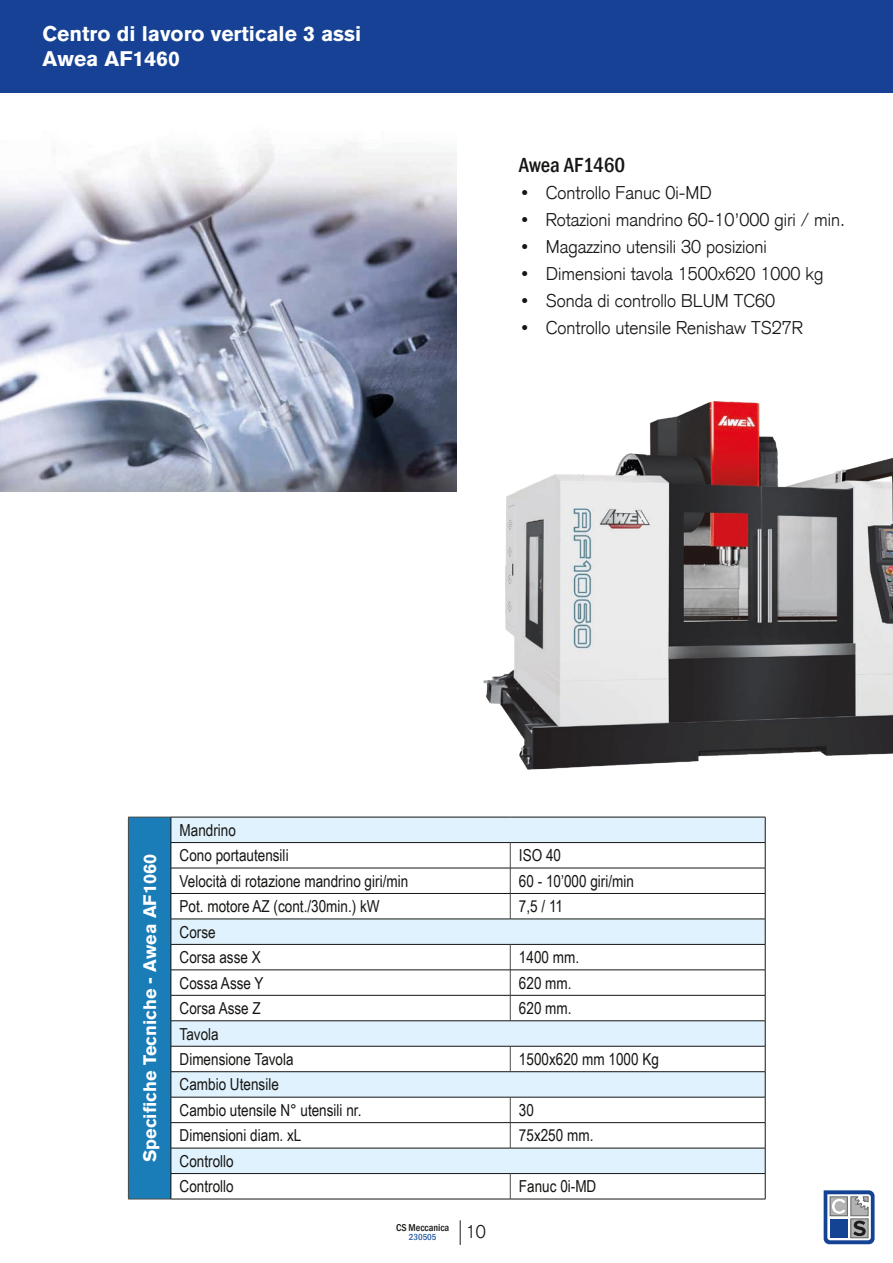
<style>
.page{position:relative;width:893px;height:1263px;background:#fff}
.page>*{position:absolute;margin:0;border:0;box-sizing:border-box;transform-origin:0 0}
.Testo_tabella{font:700 21px "Akzidenz Grotesk BQ";color:#fff}
.intestazione_tabella{font:500 condensed 21px "Franklin Gothic";color:#161513}
.t1{font:300 18px "Akzidenz Grotesk";color:#161513}
.Testo_tabella-2{font:700 18px "Akzidenz Grotesk BQ";color:#fff}
.Testo_tabella-3{font:16.5px "Arial Narrow";color:#161513}
.t2{font:500 condensed 10.2px "Franklin Gothic";color:#161513}
.t3{font:500 condensed 9px "Franklin Gothic";color:#275b9c}
.s1{font-family:"Franklin Gothic";font-weight:500;font-stretch:condensed}
</style>
<div class="page">
<div style="left:0;top:0;width:893px;height:92px;background:#164194"></div>
<div style="left:128px;top:817px;width:43px;height:382px;background:#1a7db7"></div>
<svg style="left:172px;top:818px;width:593px;height:355px"></svg>
<hr style="left:128px;top:817px;width:43px;height:1px;background:#4b4b4a">
<svg style="left:510px;top:843px;width:1px;height:76px"></svg>
<svg style="left:510px;top:945px;width:1px;height:75px"></svg>
<svg style="left:510px;top:1047px;width:1px;height:24px"></svg>
<svg style="left:510px;top:1098px;width:1px;height:50px"></svg>
<svg style="left:128px;top:817px;width:1px;height:382px"></svg>
<svg style="left:510px;top:1174px;width:1px;height:25px"></svg>
<hr style="left:128px;top:1199px;width:43px;height:1px;background:#4b4b4a">
<hr style="left:171px;top:817px;width:339px;height:1px;background:#161513">
<hr style="left:510px;top:817px;width:255px;height:1px;background:#161513">
<hr style="left:171px;top:842px;width:339px;height:1px;background:#161513">
<hr style="left:510px;top:842px;width:255px;height:1px;background:#161513">
<hr style="left:171px;top:868px;width:339px;height:1px;background:#161513">
<hr style="left:510px;top:868px;width:255px;height:1px;background:#161513">
<hr style="left:171px;top:893px;width:339px;height:1px;background:#161513">
<hr style="left:510px;top:893px;width:255px;height:1px;background:#161513">
<hr style="left:171px;top:919px;width:339px;height:1px;background:#161513">
<hr style="left:510px;top:919px;width:255px;height:1px;background:#161513">
<hr style="left:171px;top:944px;width:339px;height:1px;background:#161513">
<hr style="left:510px;top:944px;width:255px;height:1px;background:#161513">
<hr style="left:171px;top:969px;width:339px;height:1px;background:#161513">
<hr style="left:510px;top:969px;width:255px;height:1px;background:#161513">
<hr style="left:171px;top:995px;width:339px;height:1px;background:#161513">
<hr style="left:510px;top:995px;width:255px;height:1px;background:#161513">
<hr style="left:171px;top:1020px;width:339px;height:1px;background:#161513">
<hr style="left:510px;top:1020px;width:255px;height:1px;background:#161513">
<hr style="left:171px;top:1046px;width:339px;height:1px;background:#161513">
<hr style="left:510px;top:1046px;width:255px;height:1px;background:#161513">
<hr style="left:171px;top:1071px;width:339px;height:1px;background:#161513">
<hr style="left:510px;top:1071px;width:255px;height:1px;background:#161513">
<hr style="left:171px;top:1097px;width:339px;height:1px;background:#161513">
<hr style="left:510px;top:1097px;width:255px;height:1px;background:#161513">
<hr style="left:171px;top:1122px;width:339px;height:1px;background:#161513">
<hr style="left:510px;top:1122px;width:255px;height:1px;background:#161513">
<hr style="left:171px;top:1148px;width:339px;height:1px;background:#161513">
<hr style="left:510px;top:1148px;width:255px;height:1px;background:#161513">
<hr style="left:171px;top:1173px;width:339px;height:1px;background:#161513">
<svg style="left:171px;top:817px;width:1px;height:382px"></svg>
<hr style="left:510px;top:1173px;width:255px;height:1px;background:#161513">
<svg style="left:765px;top:817px;width:1px;height:382px"></svg>
<hr style="left:171px;top:1199px;width:339px;height:1px;background:#161513">
<hr style="left:510px;top:1199px;width:255px;height:1px;background:#161513">
<img style="left:483px;top:401px;width:410px;height:369px">
<img style="left:0;top:142px;width:457px;height:349px">
<svg style="left:460px;top:1220px;width:1px;height:25px"></svg>
<svg style="left:824px;top:1190px;width:50px;height:54px"></svg>
<p class="Testo_tabella" style="left:43px;top:22px;width:320px">Centro di lavoro verticale 3 assi</p>
<p class="Testo_tabella" style="left:43px;top:47px;width:139px">Awea AF1460</p>
<p class="intestazione_tabella" style="left:519px;top:151px;width:108px">Awea AF1460</p>
<p class="t1" style="left:519px;top:181px;width:195px"><span class="s1">•</span> Controllo Fanuc 0i-MD</p>
<p class="t1" style="left:519px;top:208px;width:328px"><span class="s1">•</span> Rotazioni mandrino 60-10’000 giri / min.</p>
<p class="t1" style="left:519px;top:235px;width:250px"><span class="s1">•</span> Magazzino utensili 30 posizioni</p>
<p class="t1" style="left:519px;top:262px;width:306px"><span class="s1">•</span> Dimensioni tavola 1500x620 1000 kg</p>
<p class="t1" style="left:519px;top:289px;width:258px"><span class="s1">•</span> Sonda di controllo BLUM TC60</p>
<p class="t1" style="left:519px;top:316px;width:286px"><span class="s1">•</span> Controllo utensile Renishaw TS27R</p>
<p class="Testo_tabella-2" style="left:139px;top:1162px;width:310px;rotate:-90deg">Specifiche Tecniche - Awea AF1060</p>
<p class="Testo_tabella-3" style="left:180px;top:818px;width:58px">Mandrino</p>
<p class="Testo_tabella-3" style="left:180px;top:843px;width:111px">Cono portautensili</p>
<p class="Testo_tabella-3" style="left:519px;top:843px;width:44px">ISO 40</p>
<p class="Testo_tabella-3" style="left:180px;top:869px;width:230px">Velocità di rotazione mandrino giri/min</p>
<p class="Testo_tabella-3" style="left:519px;top:869px;width:117px">60 - 10’000 giri/min</p>
<p class="Testo_tabella-3" style="left:180px;top:894px;width:202px">Pot. motore AZ (cont./30min.) kW</p>
<p class="Testo_tabella-3" style="left:519px;top:894px;width:46px">7,5 / 11</p>
<p class="Testo_tabella-3" style="left:180px;top:920px;width:38px">Corse</p>
<p class="Testo_tabella-3" style="left:180px;top:945px;width:83px">Corsa asse X</p>
<p class="Testo_tabella-3" style="left:519px;top:945px;width:62px">1400 mm.</p>
<p class="Testo_tabella-3" style="left:180px;top:971px;width:86px">Cossa Asse Y</p>
<p class="Testo_tabella-3" style="left:519px;top:971px;width:54px">620 mm.</p>
<p class="Testo_tabella-3" style="left:180px;top:996px;width:83px">Corsa Asse Z</p>
<p class="Testo_tabella-3" style="left:519px;top:996px;width:54px">620 mm.</p>
<p class="Testo_tabella-3" style="left:180px;top:1021px;width:41px">Tavola</p>
<p class="Testo_tabella-3" style="left:180px;top:1047px;width:116px">Dimensione Tavola</p>
<p class="Testo_tabella-3" style="left:519px;top:1047px;width:141px">1500x620 mm 1000 Kg</p>
<p class="Testo_tabella-3" style="left:180px;top:1072px;width:101px">Cambio Utensile</p>
<p class="Testo_tabella-3" style="left:180px;top:1098px;width:183px">Cambio utensile N° utensili nr.</p>
<p class="Testo_tabella-3" style="left:519px;top:1098px;width:17px">30</p>
<p class="Testo_tabella-3" style="left:180px;top:1123px;width:123px">Dimensioni diam. xL</p>
<p class="Testo_tabella-3" style="left:519px;top:1123px;width:76px">75x250 mm.</p>
<p class="Testo_tabella-3" style="left:180px;top:1149px;width:56px">Controllo</p>
<p class="Testo_tabella-3" style="left:180px;top:1174px;width:56px">Controllo</p>
<p class="Testo_tabella-3" style="left:519px;top:1174px;width:79px">Fanuc 0i-MD</p>
<p class="t2" style="left:396px;top:1221px;width:55px">CS Meccanica</p>
<p class="t3" style="left:409px;top:1231px;width:29px">230505</p>
<p class="t1" style="left:466px;top:1220px;width:22px">10</p>
</div>
